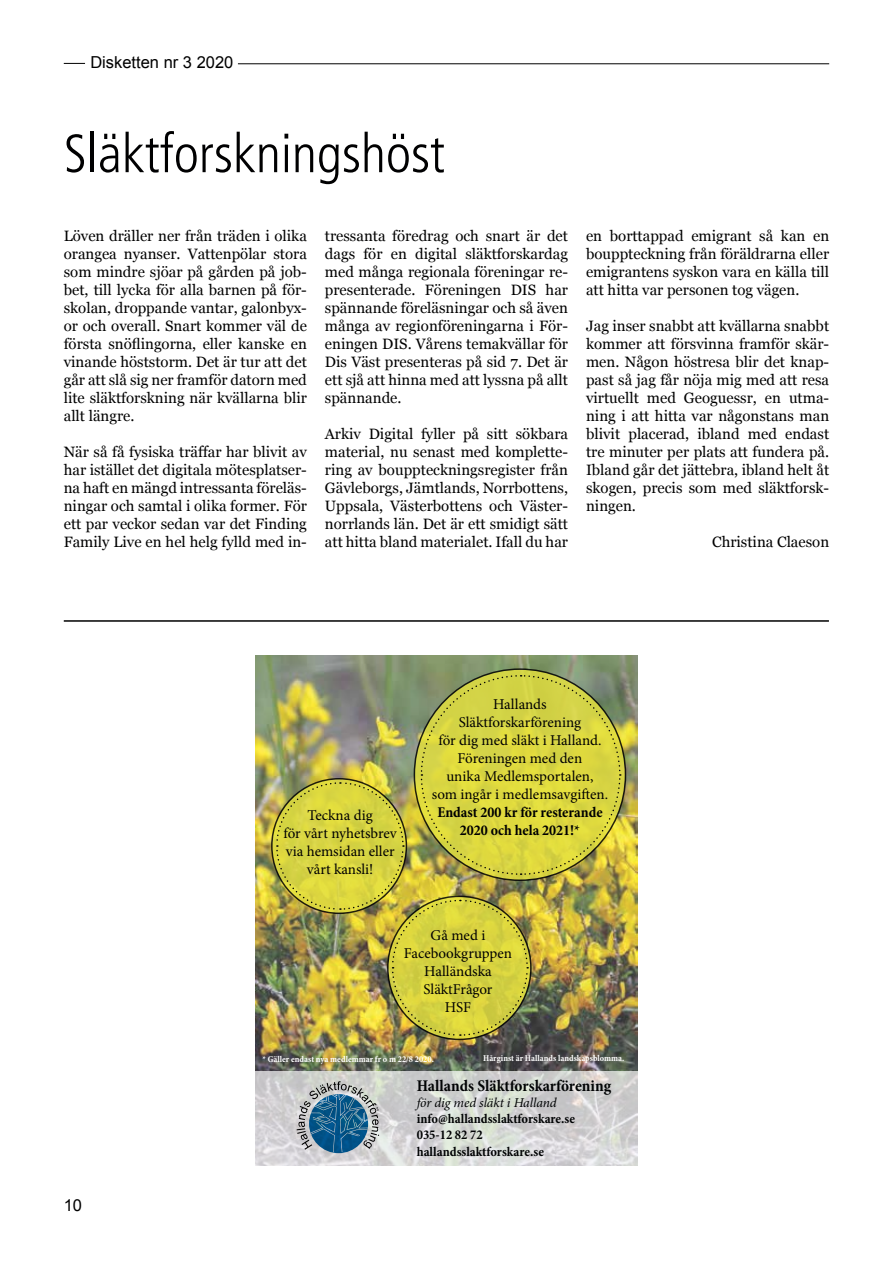
<style>
.page{position:relative;width:893px;height:1263px;background:#fff}
.page>*{position:absolute;margin:0;border:0;box-sizing:border-box;transform-origin:0 0}
.t1{font:300 condensed 54px "Frutiger LT Std";color:#000001}
.t2{font:700 condensed 16.5px "Minion Pro";letter-spacing:-.005em;color:#010304}
.t3{font:16.5px "Arial";color:#000001}
.t4{font:15px/18px "Georgia";color:#000001;text-align:justify}
.t5{font:15px/18px "Minion Pro";color:#000001;text-align:center}
.t6{font:700 condensed 15px/18px "Minion Pro";color:#000001;text-align:center}
.t7{font:700 condensed 13.5px/16.2px "Minion Pro";color:#010304}
.t8{font:italic 13.5px "Minion Pro";letter-spacing:-.01em;color:#010304}
.t9{font:700 condensed 9px "Minion Pro";color:#fff}
</style>
<div class="page">
<hr style="left:238px;top:63px;width:591px;height:1px;background:#000001">
<svg style="left:64px;top:63px;width:21px;height:1px"></svg>
<img style="left:255px;top:656px;width:383px;height:416px">
<svg style="left:255px;top:1072px;width:383px;height:94px;background:#d3d4d3"></svg>
<svg style="left:297px;top:1081px;width:82px;height:71px;background:#6d8ea3"></svg>
<img style="left:275px;top:674px;width:346px;height:362px">
<hr style="left:64px;top:620px;width:765px;height:2px;background:#000001">
<p class="t3" style="left:90px;top:52px;width:145px">Disketten nr 3 2020</p>
<h1 class="t1" style="left:64px;top:123px;width:383px">Släktforskningshöst</h1>
<p class="t4" style="left:64px;top:226px;width:245px">Löven dräller ner från träden i olika orangea nyanser. Vattenpölar stora som mindre sjöar på gården på job&shy;bet, till lycka för alla barnen på för&shy;skolan, droppande vantar, galonbyx&shy;or och overall. Snart kommer väl de första snöflingorna, eller kanske en vinande höststorm. Det är tur att det går att slå sig ner framför datorn med lite släktforskning när kvällarna blir allt längre.</p>
<p class="t4" style="left:64px;top:442px;width:245px">När så få fysiska träffar har blivit av har istället det digitala mötesplatser&shy;na haft en mängd intressanta föreläs&shy;ningar och samtal i olika former. För ett par veckor sedan var det Finding Family Live en hel helg fylld med in-</p>
<p class="t4" style="left:325px;top:226px;width:245px">tressanta föredrag och snart är det dags för en digital släktforskardag med många regionala föreningar re&shy;presenterade. Föreningen DIS har spännande föreläsningar och så även många av regionföreningarna i För&shy;eningen DIS. Vårens temakvällar för Dis Väst presenteras på sid 7. Det är ett sjå att hinna med att lyssna på allt spännande.</p>
<p class="t4" style="left:325px;top:424px;width:245px">Arkiv Digital fyller på sitt sökbara material, nu senast med komplette&shy;ring av bouppteckningsregister från Gävleborgs, Jämtlands, Norrbottens, Uppsala, Västerbottens och Väster&shy;norrlands län. Det är ett smidigt sätt att hitta bland materialet. Ifall du har</p>
<p class="t4" style="left:586px;top:226px;width:245px">en borttappad emigrant så kan en bouppteckning från föräldrarna eller emigrantens syskon vara en källa till att hitta var personen tog vägen.</p>
<p class="t4" style="left:586px;top:316px;width:245px">Jag inser snabbt att kvällarna snabbt kommer att försvinna framför skär&shy;men. Någon höstresa blir det knap&shy;past så jag får nöja mig med att resa virtuellt med Geoguessr, en utma&shy;ning i att hitta var någonstans man blivit placerad, ibland med endast tre minuter per plats att fundera på.<br>Ibland går det jättebra, ibland helt åt skogen, precis som med släktforsk&shy;ningen.</p>
<p class="t4" style="left:712px;top:532px;width:119px">Christina Claeson</p>
<p class="t5" style="left:283px;top:806px;width:115px">Teckna dig<br>för vårt nyhetsbrev via hemsidan eller vårt kansli!</p>
<p class="t5" style="left:432px;top:695px;width:178px">Hallands<br>Släktforskarförening<br>för dig med släkt i Halland.<br>Föreningen med den<br>unika Medlemsportalen,<br>som ingår i medlemsavgiften.</p>
<p class="t6" style="left:437px;top:803px;width:167px">Endast 200 kr för resterande<br>2020 och hela 2021!*</p>
<p class="t5" style="left:404px;top:927px;width:110px">Gå med i<br>Facebookgruppen<br>Halländska<br>SläktFrågor<br>HSF</p>
<p class="t9" style="left:263px;top:1052px;width:173px">* Gäller endast nya medlemmar fr o m 22/8 2020.</p>
<p class="t9" style="left:483px;top:1052px;width:143px">Hårginst är Hallands landskapsblomma.</p>
<p class="t3" style="left:64px;top:1194px;width:20px">10</p>
<p class="t2" style="left:417px;top:1074px;width:196px">Hallands Släktforskarförening</p>
<p class="t8" style="left:417px;top:1093px;width:141px">för dig med släkt i Halland</p>
<p class="t7" style="left:417px;top:1111px;width:160px">info@hallandsslaktforskare.se<br>035-12 82 72 hallandsslaktforskare.se</p>
</div>
